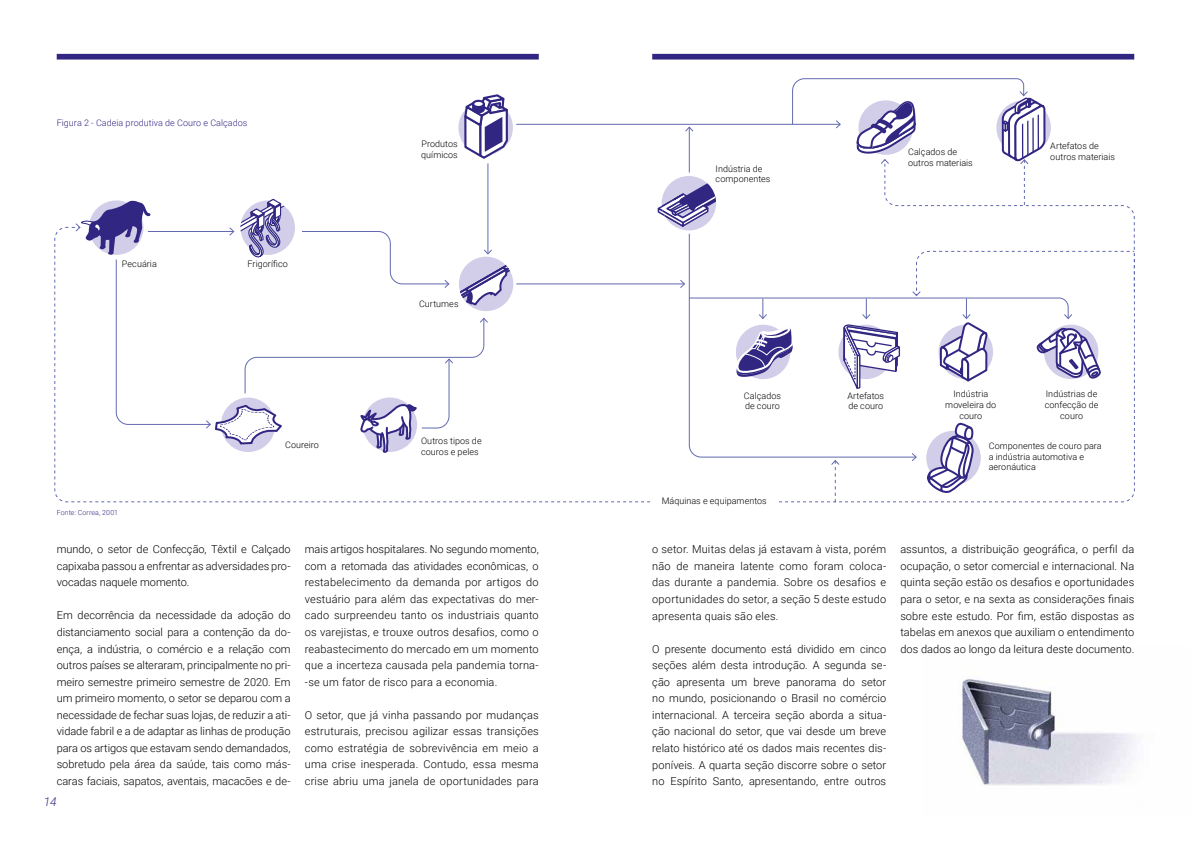
<style>
.page{position:relative;width:1191px;height:842px;background:#fff}
.page>*{position:absolute;margin:0;border:0;box-sizing:border-box;transform-origin:0 0}
.t1{font:italic 300 12px "Roboto";color:#312783}
.t2{font:300 11px/16.6px "Roboto";letter-spacing:.01em;color:#000;text-align:justify}
.t3{font:300 9px/10.8px "Roboto";letter-spacing:.005em;color:#000}
.t4{font:300 9px "Roboto";letter-spacing:.005em;color:#312783}
.t5{font:300 7px "Roboto";letter-spacing:.015em;color:#312783}
</style>
<div class="page">
<div style="left:652px;top:54px;width:482px;height:6px;background:#312783"></div>
<div style="left:57px;top:54px;width:482px;height:6px;background:#312783"></div>
<img style="left:960px;top:679px;width:175px;height:107px">
<svg style="left:54px;top:78px;width:1081px;height:425px"></svg>
<p class="t4" style="left:57px;top:116px;width:192px">Figura 2 - Cadeia produtiva de Couro e Calçados</p>
<p class="t3" style="left:122px;top:258px;width:36px">Pecuária</p>
<p class="t3" style="left:248px;top:258px;width:42px">Frigorífico</p>
<p class="t5" style="left:57px;top:508px;width:63px">Fonte: Correa, 2001</p>
<p class="t3" style="left:285px;top:439px;width:35px">Coureiro</p>
<p class="t3" style="left:421px;top:138px;width:38px">Produtos químicos</p>
<p class="t3" style="left:419px;top:298px;width:41px">Curtumes</p>
<p class="t3" style="left:421px;top:435px;width:62px">Outros tipos de couros e peles</p>
<p class="t2" style="left:57px;top:541px;width:235px">mundo, o setor de Confecção, Têxtil e Calçado capixaba passou a enfrentar as adversidades pro&shy;vocadas naquele momento.</p>
<p class="t2" style="left:57px;top:607px;width:235px">Em decorrência da necessidade da adoção do distanciamento social para a contenção da do&shy;ença, a indústria, o comércio e a relação com outros países se alteraram, principalmente no pri&shy;meiro semestre primeiro semestre de 2020. Em um primeiro momento, o setor se deparou com a necessidade de fechar suas lojas, de reduzir a ati&shy;vidade fabril e a de adaptar as linhas de produção para os artigos que estavam sendo demandados, sobretudo pela área da saúde, tais como más&shy;caras faciais, sapatos, aventais, macacões e de-</p>
<p class="t1" style="left:44px;top:793px;width:15px">14</p>
<p class="t2" style="left:305px;top:541px;width:235px">mais artigos hospitalares. No segundo momento, com a retomada das atividades econômicas, o restabelecimento da demanda por artigos do vestuário para além das expectativas do mer&shy;cado surpreendeu tanto os industriais quanto os varejistas, e trouxe outros desafios, como o reabastecimento do mercado em um momento que a incerteza causada pela pandemia torna--se um fator de risco para a economia.</p>
<p class="t2" style="left:305px;top:706px;width:235px">O setor, que já vinha passando por mudanças estruturais, precisou agilizar essas transições como estratégia de sobrevivência em meio a uma crise inesperada. Contudo, essa mesma crise abriu uma janela de oportunidades para</p>
<p class="t3" style="left:715px;top:163px;width:56px">Indústria de componentes</p>
<p class="t3" style="left:908px;top:146px;width:66px">Calçados de outros materiais</p>
<p class="t3" style="left:1050px;top:140px;width:66px">Artefatos de outros materiais</p>
<p class="t3" style="left:744px;top:390px;width:39px">Calçados de couro</p>
<p class="t3" style="left:847px;top:390px;width:38px">Artefatos de couro</p>
<p class="t3" style="left:661px;top:495px;width:107px">Máquinas e equipamentos</p>
<p class="t3" style="left:945px;top:388px;width:53px;text-align:center">Indústria moveleira do couro</p>
<p class="t3" style="left:1044px;top:388px;width:55px;text-align:center">Indústrias de confecção de couro</p>
<p class="t3" style="left:988px;top:440px;width:115px">Componentes de couro para a indústria automotiva e aeronáutica</p>
<p class="t2" style="left:652px;top:541px;width:235px">o setor. Muitas delas já estavam à vista, porém não de maneira latente como foram coloca&shy;das durante a pandemia. Sobre os desafios e oportunidades do setor, a seção 5 deste estudo apresenta quais são eles.</p>
<p class="t2" style="left:652px;top:640px;width:235px">O presente documento está dividido em cinco seções além desta introdução. A segunda se&shy;ção apresenta um breve panorama do setor no mundo, posicionando o Brasil no comércio internacional. A terceira seção aborda a situa&shy;ção nacional do setor, que vai desde um breve relato histórico até os dados mais recentes dis&shy;poníveis. A quarta seção discorre sobre o setor no Espírito Santo, apresentando, entre outros</p>
<p class="t2" style="left:900px;top:541px;width:235px">assuntos, a distribuição geográfica, o perfil da ocupação, o setor comercial e internacional. Na quinta seção estão os desafios e oportunidades para o setor, e na sexta as considerações finais sobre este estudo. Por fim, estão dispostas as tabelas em anexos que auxiliam o entendimento dos dados ao longo da leitura deste documento.</p>
</div>
